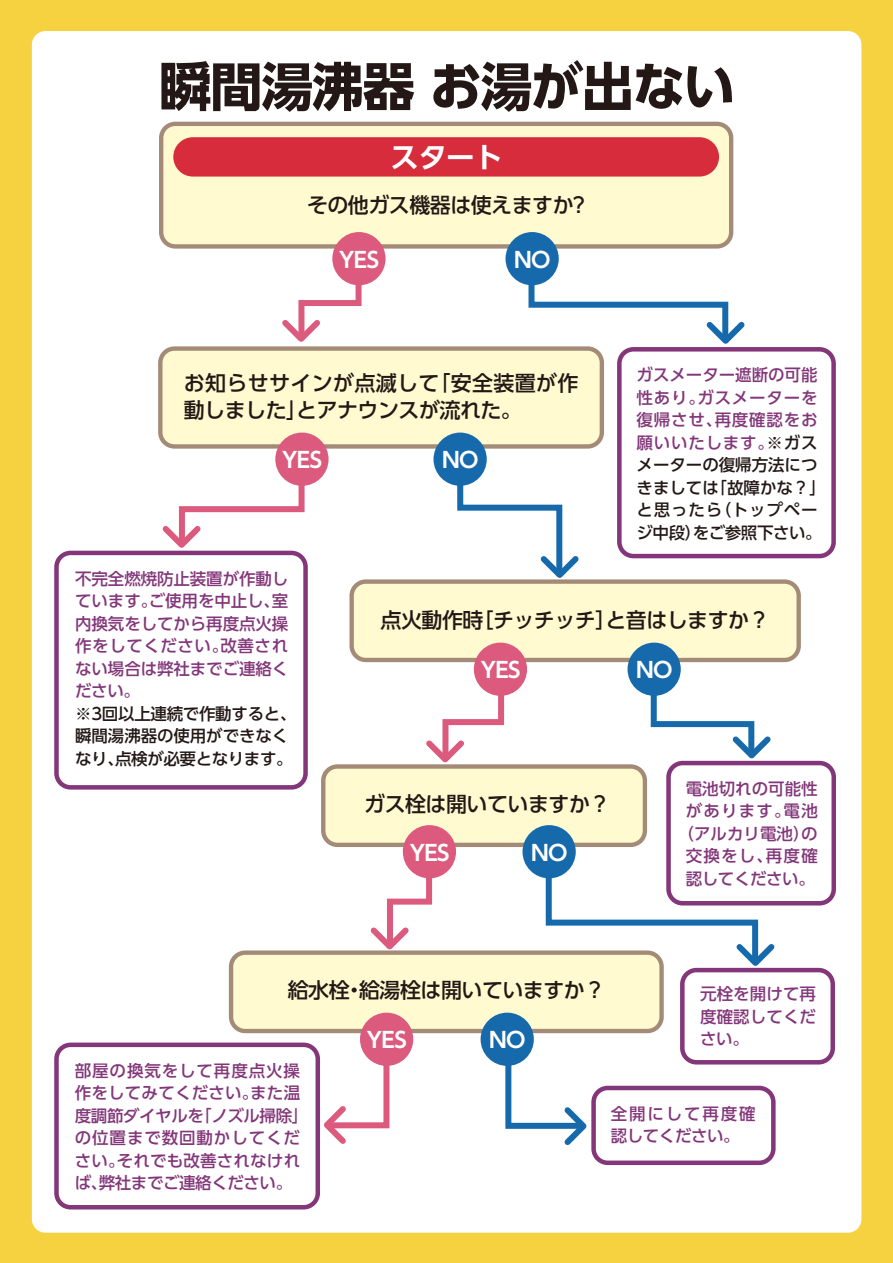
<style>
.page{position:relative;width:893px;height:1263px;background:#f6d140}
.page>*{position:absolute;margin:0;border:0;box-sizing:border-box;transform-origin:0 0}
.t1{font:700 52.05px "UD Shin Go Pr 6";letter-spacing:-.025em;color:#231815}
.t2{font:700 28.5px "UD Shin Go Pr 6 De";color:#fff}
.t3{font:700 21.45px "UD Shin Go Pr 6 De";letter-spacing:-.025em;color:#fff}
.t4{font:500 21px "UD Shin Go Pr 6";letter-spacing:-.025em;color:#231815}
.t5{font:500 21px/27px "UD Shin Go Pr 6";letter-spacing:.015em;color:#231815}
.t6{font:500 16.5px/22.5px "UD Shin Go Pr 6";letter-spacing:.005em;color:#83377a;text-align:justify}
.t7{font:500 16.5px/22.5px "UD Shin Go Pr 6";letter-spacing:-.005em;color:#231815}
.t8{font:500 16.5px/22.5px "UD Shin Go Pr 6";letter-spacing:.11em;color:#83377a}
.s1{color:#83377a}
</style>
<div class="page">
<div style="left:32px;top:31px;width:829px;height:1202px;background:#fff;border-radius:14px"></div>
<svg style="left:525px;top:267px;width:220px;height:77px"></svg>
<svg style="left:282px;top:267px;width:83px;height:75px"></svg>
<div style="left:161px;top:124px;width:570px;height:122px;background:#fffad0;border-radius:14px"></div>
<div style="left:159px;top:122px;width:574px;height:127px;border:4px solid #a38b78;border-radius:14px"></div>
<div style="left:617px;top:347px;width:219px;height:211px;border:4px solid #83377a;border-radius:14px"></div>
<div style="left:352px;top:582px;width:447px;height:78px;background:#fffad0;border-radius:14px"></div>
<div style="left:349px;top:579px;width:452px;height:83px;border:4px solid #a38b78;border-radius:14px"></div>
<div style="left:231px;top:953px;width:431px;height:78px;background:#fffad0;border-radius:14px"></div>
<div style="left:229px;top:950px;width:435px;height:83px;border:4px solid #a38b78;border-radius:14px"></div>
<div style="left:323px;top:766px;width:322px;height:79px;background:#fffad0;border-radius:14px"></div>
<div style="left:321px;top:764px;width:326px;height:83px;border:4px solid #a38b78;border-radius:14px"></div>
<div style="left:160px;top:349px;width:442px;height:97px;background:#fffad0;border-radius:14px"></div>
<div style="left:158px;top:346px;width:446px;height:103px;border:4px solid #a38b78;border-radius:14px"></div>
<div style="left:666px;top:761px;width:170px;height:144px;border:4px solid #83377a;border-radius:14px"></div>
<div style="left:54px;top:551px;width:254px;height:239px;border:4px solid #83377a;border-radius:14px"></div>
<div style="left:54px;top:1042px;width:266px;height:167px;border:4px solid #83377a;border-radius:14px"></div>
<div style="left:591px;top:1086px;width:185px;height:79px;border:4px solid #83377a;border-radius:14px"></div>
<div style="left:680px;top:968px;width:155px;height:96px;border:4px solid #83377a;border-radius:14px"></div>
<div style="left:332px;top:232px;width:54px;height:53px;background:#db5a7d;border-radius:50%"></div>
<div style="left:505px;top:232px;width:54px;height:53px;background:#166aac;border-radius:50%"></div>
<div style="left:275px;top:433px;width:54px;height:53px;background:#db5a7d;border-radius:50%"></div>
<div style="left:433px;top:433px;width:54px;height:53px;background:#166aac;border-radius:50%"></div>
<svg style="left:157px;top:471px;width:151px;height:82px"></svg>
<svg style="left:454px;top:468px;width:130px;height:115px"></svg>
<svg style="left:421px;top:661px;width:86px;height:107px"></svg>
<svg style="left:318px;top:1051px;width:72px;height:98px"></svg>
<svg style="left:648px;top:678px;width:128px;height:86px"></svg>
<div style="left:173px;top:137px;width:546px;height:40px;background:#d72c3b;border-radius:20px"></div>
<div style="left:474px;top:643px;width:53px;height:53px;background:#db5a7d;border-radius:50%"></div>
<div style="left:627px;top:643px;width:54px;height:53px;background:#166aac;border-radius:50%"></div>
<svg style="left:365px;top:849px;width:70px;height:106px"></svg>
<svg style="left:543px;top:847px;width:237px;height:124px"></svg>
<div style="left:403px;top:825px;width:53px;height:53px;background:#db5a7d;border-radius:50%"></div>
<div style="left:522px;top:825px;width:54px;height:53px;background:#166aac;border-radius:50%"></div>
<svg style="left:505px;top:1061px;width:87px;height:89px"></svg>
<div style="left:360px;top:1013px;width:53px;height:53px;background:#db5a7d;border-radius:50%"></div>
<div style="left:481px;top:1013px;width:53px;height:53px;background:#166aac;border-radius:50%"></div>
<h1 class="t1" style="left:159px;top:44px;width:577px">瞬間湯沸器 お湯が出ない</h1>
<h2 class="t2" style="left:390px;top:134px;width:114px">スタート</h2>
<p class="t4" style="left:307px;top:188px;width:279px">その他ガス機器は使えますか?</p>
<h3 class="t3" style="left:339px;top:242px;width:41px">YES</h3>
<h3 class="t3" style="left:514px;top:242px;width:38px">NO</h3>
<p class="t5" style="left:184px;top:369px;width:396px">お知らせサインが点滅して「安全装置が作動しました」とアナウンスが流れた。</p>
<p class="t7" style="left:637px;top:363px;width:191px"><span class="s1">ガスメーター遮断の可能性あり。ガスメーターを復帰させ、再度確認をお願いいたします。</span>※ガスメーターの復帰方法につきましては「故障かな？」と思ったら（トップページ中段）をご参照下さい。</p>
<h3 class="t3" style="left:282px;top:443px;width:41px">YES</h3>
<h3 class="t3" style="left:442px;top:443px;width:38px">NO</h3>
<p class="t6" style="left:75px;top:567px;width:215px">不完全燃焼防止装置が作動しています。ご使用を中止し、室内換気をしてから再度点火操作をしてください。改善されない場合は弊社までご連絡ください。</p>
<p class="t7" style="left:75px;top:702px;width:223px">※3回以上連続で作動すると、瞬間湯沸器の使用ができなくなり、点検が必要となります。</p>
<p class="t4" style="left:381px;top:603px;width:391px">点火動作時［チッチッチ］と音はしますか？</p>
<h3 class="t3" style="left:481px;top:653px;width:41px">YES</h3>
<h3 class="t3" style="left:636px;top:653px;width:38px">NO</h3>
<p class="t4" style="left:364px;top:787px;width:248px">ガス栓は開いていますか？</p>
<h3 class="t3" style="left:410px;top:835px;width:41px">YES</h3>
<h3 class="t3" style="left:531px;top:835px;width:38px">NO</h3>
<p class="t6" style="left:677px;top:777px;width:142px;text-align:center">電池切れの可能性があります。電池（アルカリ電池）の交換をし、再度確認してください。</p>
<p class="t4" style="left:288px;top:973px;width:319px">給水栓・給湯栓は開いていますか？</p>
<p class="t6" style="left:75px;top:1058px;width:235px;text-align:left">部屋の換気をして再度点火操作をしてみてください。また温度調節ダイヤルを「ノズル掃除」の位置まで数回動かしてください。それでも改善されなければ、弊社までご連絡ください。</p>
<h3 class="t3" style="left:367px;top:1023px;width:41px">YES</h3>
<h3 class="t3" style="left:489px;top:1023px;width:38px">NO</h3>
<p class="t6" style="left:700px;top:982px;width:117px">元栓を開けて再度確認してください。</p>
<p class="t8" style="left:611px;top:1102px;width:146px">全開にして再度確認してください。</p>
</div>
